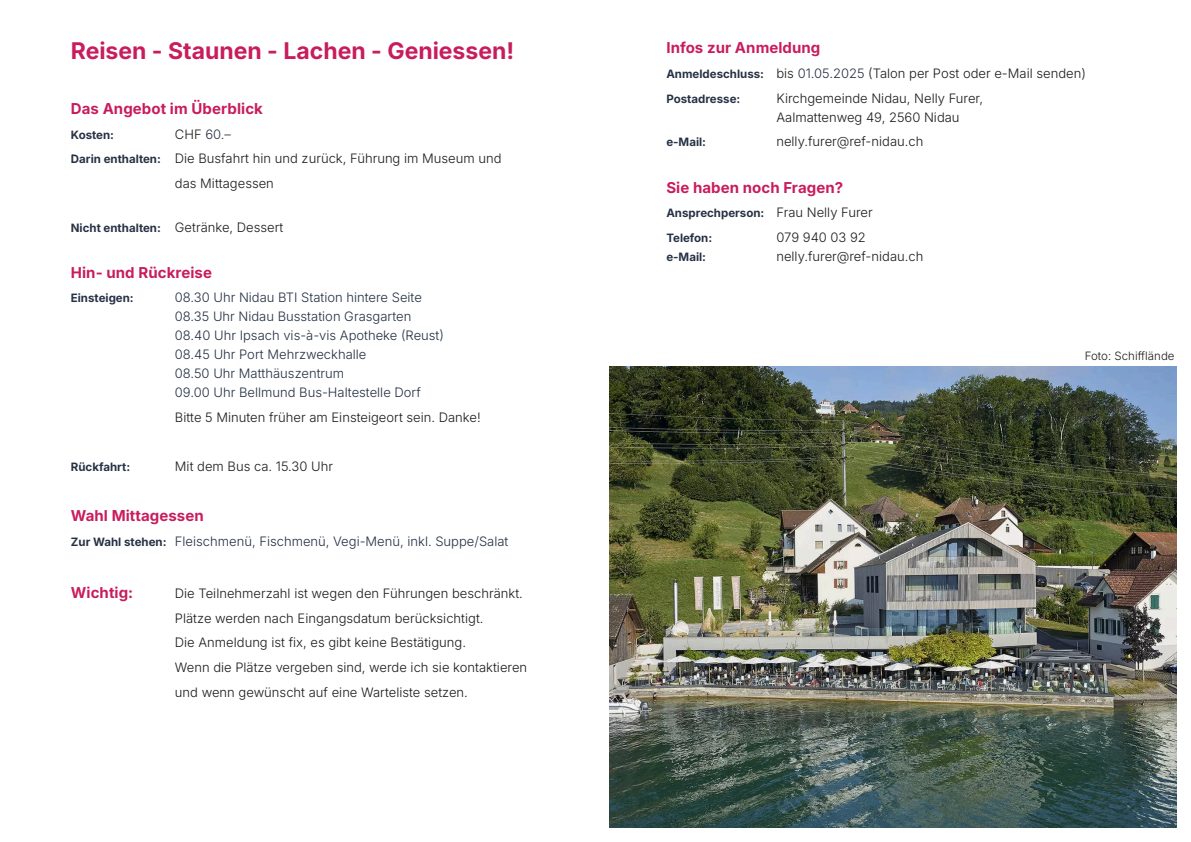
<style>
.page{position:relative;width:1191px;height:842px;background:#fff}
.page>*{position:absolute;margin:0;border:0;box-sizing:border-box;transform-origin:0 0}
.t1{font:700 23px "Inter";color:#c81c5d}
.t2{font:700 15px "Inter";letter-spacing:.005em;color:#c81c5d}
.t3{font:300 13px "Inter";color:#1d1d1b}
.t4{font:300 13px "Inter";color:#263144}
.t5{font:700 11.5px "Inter";color:#263144}
.t6{font:300 11.5px "Inter";color:#1d1d1b}
.s1{color:#1d1d1b}
.s2{color:#263144}
</style>
<div class="page">
<img style="left:609px;top:366px;width:567px;height:462px">
<p class="t1" style="left:71px;top:37px;width:445px">Reisen - Staunen - Lachen - Geniessen!</p>
<p class="t2" style="left:71px;top:99px;width:194px">Das Angebot im Überblick</p>
<p class="t5" style="left:71px;top:127px;width:45px">Kosten:</p>
<p class="t4" style="left:175px;top:126px;width:58px"><span class="s1">CHF</span> 60.–</p>
<p class="t5" style="left:71px;top:152px;width:92px">Darin enthalten:</p>
<p class="t3" style="left:175px;top:151px;width:328px">Die Busfahrt hin und zurück, Führung im Museum und</p>
<p class="t3" style="left:175px;top:175px;width:100px">das Mittagessen</p>
<p class="t5" style="left:71px;top:220px;width:92px">Nicht enthalten:</p>
<p class="t3" style="left:175px;top:219px;width:110px">Getränke, Dessert</p>
<p class="t2" style="left:71px;top:263px;width:143px">Hin- und Rückreise</p>
<p class="t5" style="left:71px;top:291px;width:64px">Einsteigen:</p>
<p class="t4" style="left:175px;top:290px;width:248px">08.30 Uhr Nidau BTI Station hintere Seite</p>
<p class="t4" style="left:175px;top:309px;width:238px">08.35 Uhr Nidau Busstation Grasgarten</p>
<p class="t4" style="left:175px;top:328px;width:270px">08.40 Uhr Ipsach vis-à-vis Apotheke (Reust)</p>
<p class="t4" style="left:175px;top:347px;width:193px">08.45 Uhr Port Mehrzweckhalle</p>
<p class="t4" style="left:175px;top:366px;width:171px">08.50 Uhr Matthäuszentrum</p>
<p class="t4" style="left:175px;top:385px;width:247px">09.00 Uhr Bellmund Bus-Haltestelle Dorf</p>
<p class="t3" style="left:175px;top:409px;width:307px">Bitte 5 Minuten früher am Einsteigeort sein. Danke!</p>
<p class="t5" style="left:71px;top:460px;width:61px">Rückfahrt:</p>
<p class="t3" style="left:175px;top:459px;width:160px">Mit dem Bus ca. 15.30 Uhr</p>
<p class="t2" style="left:71px;top:506px;width:134px">Wahl Mittagessen</p>
<p class="t5" style="left:71px;top:534px;width:97px">Zur Wahl stehen:</p>
<p class="t4" style="left:175px;top:533px;width:335px">Fleischmenü, Fischmenü, Vegi-Menü, inkl. Suppe/Salat</p>
<p class="t2" style="left:71px;top:583px;width:64px">Wichtig:</p>
<p class="t3" style="left:175px;top:585px;width:349px">Die Teilnehmerzahl ist wegen den Führungen beschränkt.</p>
<p class="t3" style="left:175px;top:610px;width:310px">Plätze werden nach Eingangsdatum berücksichtigt.</p>
<p class="t3" style="left:175px;top:635px;width:292px">Die Anmeldung ist fix, es gibt keine Bestätigung.</p>
<p class="t3" style="left:175px;top:659px;width:354px">Wenn die Plätze vergeben sind, werde ich sie kontaktieren</p>
<p class="t3" style="left:175px;top:684px;width:294px">und wenn gewünscht auf eine Warteliste setzen.</p>
<p class="t2" style="left:666px;top:39px;width:156px">Infos zur Anmeldung</p>
<p class="t5" style="left:666px;top:67px;width:99px">Anmeldeschluss:</p>
<p class="t3" style="left:776px;top:66px;width:311px">bis <span class="s2">01.05.2025</span> (Talon per Post oder e-Mail senden)</p>
<p class="t5" style="left:666px;top:92px;width:75px">Postadresse:</p>
<p class="t3" style="left:776px;top:90px;width:208px">Kirchgemeinde Nidau, Nelly Furer,</p>
<p class="t3" style="left:776px;top:109px;width:185px">Aalmattenweg 49, 2560 Nidau</p>
<p class="t5" style="left:666px;top:135px;width:41px">e-Mail:</p>
<p class="t3" style="left:776px;top:134px;width:148px">nelly.furer@ref-nidau.ch</p>
<p class="t2" style="left:666px;top:178px;width:178px">Sie haben noch Fragen?</p>
<p class="t5" style="left:666px;top:206px;width:99px">Ansprechperson:</p>
<p class="t3" style="left:776px;top:205px;width:98px">Frau Nelly Furer</p>
<p class="t5" style="left:666px;top:231px;width:47px">Telefon:</p>
<p class="t3" style="left:776px;top:229px;width:91px">079 940 03 92</p>
<p class="t5" style="left:666px;top:250px;width:41px">e-Mail:</p>
<p class="t3" style="left:776px;top:248px;width:148px">nelly.furer@ref-nidau.ch</p>
<p class="t6" style="left:1084px;top:349px;width:91px">Foto: Schifflände</p>
</div>
